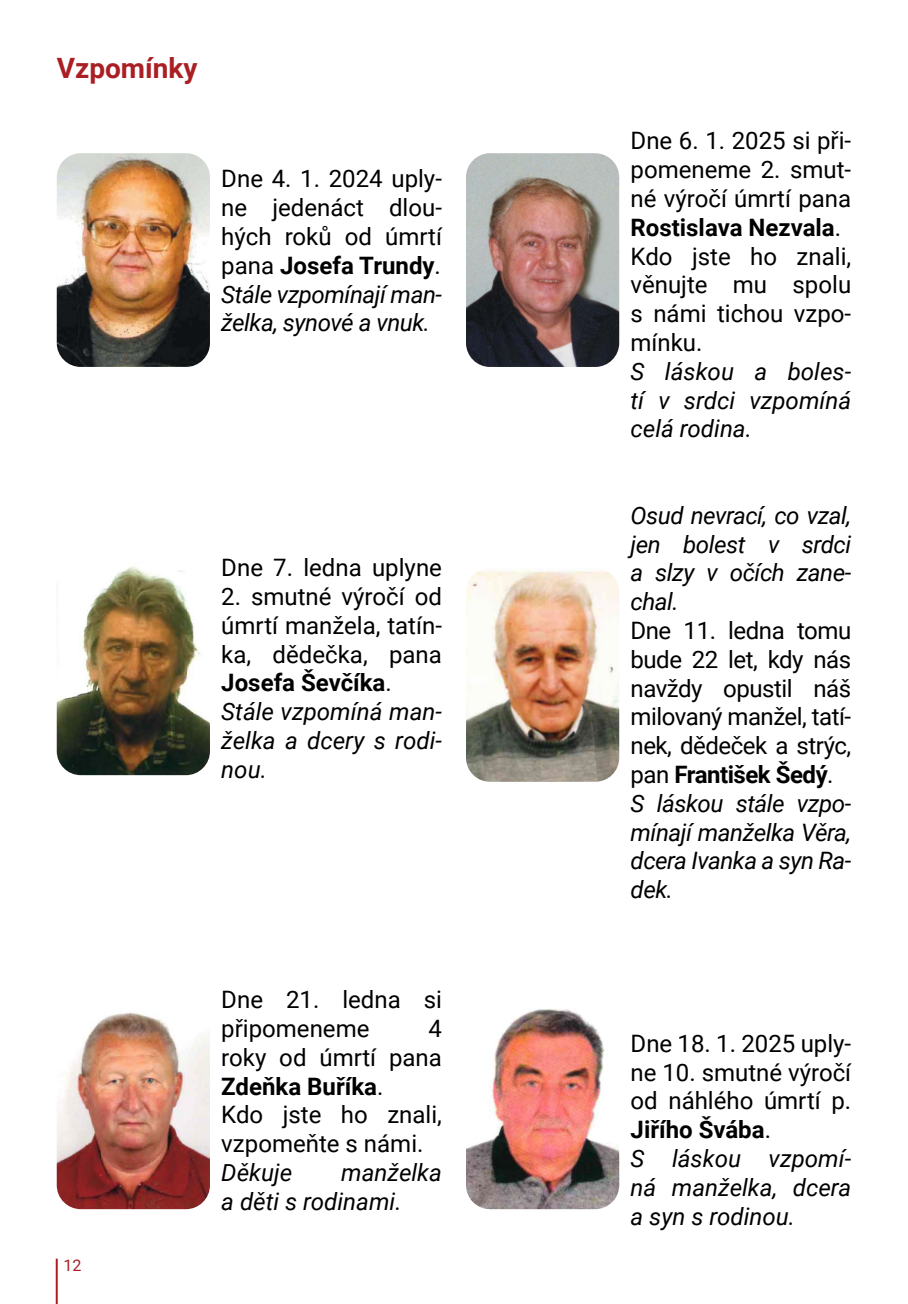
<style>
.page{position:relative;width:908px;height:1304px;background:#fff}
.page>*{position:absolute;margin:0;border:0;box-sizing:border-box;transform-origin:0 0}
.t1{font:700 28px "Roboto";color:#aa1f24}
.t2{font:24px/28.8px "Roboto";color:#000}
.t3{font:24px/28.8px "Roboto";letter-spacing:-.02em;color:#000}
.t4{font:italic 24px/28.8px "Roboto";color:#000;text-align:justify}
.t5{font:16px "Roboto";color:#aa1f24}
.s1{font-weight:700}
.s2{font-style:italic}
</style>
<div class="page">
<hr style="left:56px;top:1259px;width:2px;height:45px;background:#aa1f24">
<img style="left:57px;top:566px;width:153px;height:209px">
<img style="left:57px;top:153px;width:153px;height:214px">
<img style="left:466px;top:153px;width:153px;height:214px">
<img style="left:57px;top:1012px;width:153px;height:197px">
<img style="left:466px;top:569px;width:153px;height:213px">
<img style="left:466px;top:1009px;width:153px;height:200px">
<p class="t1" style="left:57px;top:48px;width:142px">Vzpomínky</p>
<p class="t2" style="left:221px;top:164px;width:222px;text-align:justify">Dne 4. 1. 2024 uply&shy;ne jedenáct dlou&shy;hých roků od úmrtí pana <span class="s1">Josefa Trundy</span>.<br><span class="s2">Stále vzpomínají man&shy;želka, synové a vnuk.</span></p>
<p class="t5" style="left:63px;top:1254px;width:19px">12</p>
<p class="t2" style="left:221px;top:552px;width:222px">Dne 7. ledna uplyne</p>
<p class="t2" style="left:221px;top:581px;width:222px">2. smutné výročí od úmrtí manžela, tatín&shy;ka, dědečka, pana<br><span class="s1">Josefa Ševčíka</span>.<br><span class="s2">Stále vzpomíná man&shy;želka a dcery s rodi&shy;nou.</span></p>
<p class="t2" style="left:221px;top:984px;width:222px">Dne 21. ledna si připomeneme</p>
<p class="t2" style="left:221px;top:1013px;width:222px;text-indent:207px">4 roky od úmrtí pana<br><span class="s1">Zdeňka Buříka</span>.<br>Kdo jste ho znali, vzpomeňte s námi.</p>
<p class="t4" style="left:221px;top:1157px;width:72px">Děkuje</p>
<p class="t4" style="left:221px;top:1157px;width:222px;text-indent:120px">manželka a děti s rodinami.</p>
<p class="t2" style="left:630px;top:126px;width:222px">Dne 6. 1. 2025 si při&shy;pomeneme 2. smut&shy;né výročí úmrtí pana<br><span class="s1">Rostislava Nezvala</span>.<br>Kdo jste ho znali, věnujte mu spolu s námi tichou vzpo&shy;mínku.</p>
<p class="t4" style="left:630px;top:356px;width:222px">S láskou a boles&shy;tí v srdci vzpomíná celá rodina.</p>
<p class="t4" style="left:630px;top:500px;width:222px">Osud nevrací, co vzal, jen bolest v srdci a slzy v očích zane&shy;chal.</p>
<p class="t3" style="left:630px;top:615px;width:222px">Dne 11. ledna tomu bude 22 let, kdy nás navždy opustil náš milovaný manžel, tatí&shy;nek, dědeček a strýc, pan <span class="s1">František Šedý</span>.<br><span class="s2">S láskou stále vzpo&shy;mínají manželka Věra, dcera Ivanka a syn Ra&shy;dek.</span></p>
<p class="t2" style="left:630px;top:1028px;width:222px">Dne 18. 1. 2025 uply&shy;ne 10. smutné výročí od náhlého úmrtí p.<br><span class="s1">Jiřího Švába</span>.<br><span class="s2">S láskou vzpomí&shy;ná manželka, dcera a syn s rodinou.</span></p>
</div>
